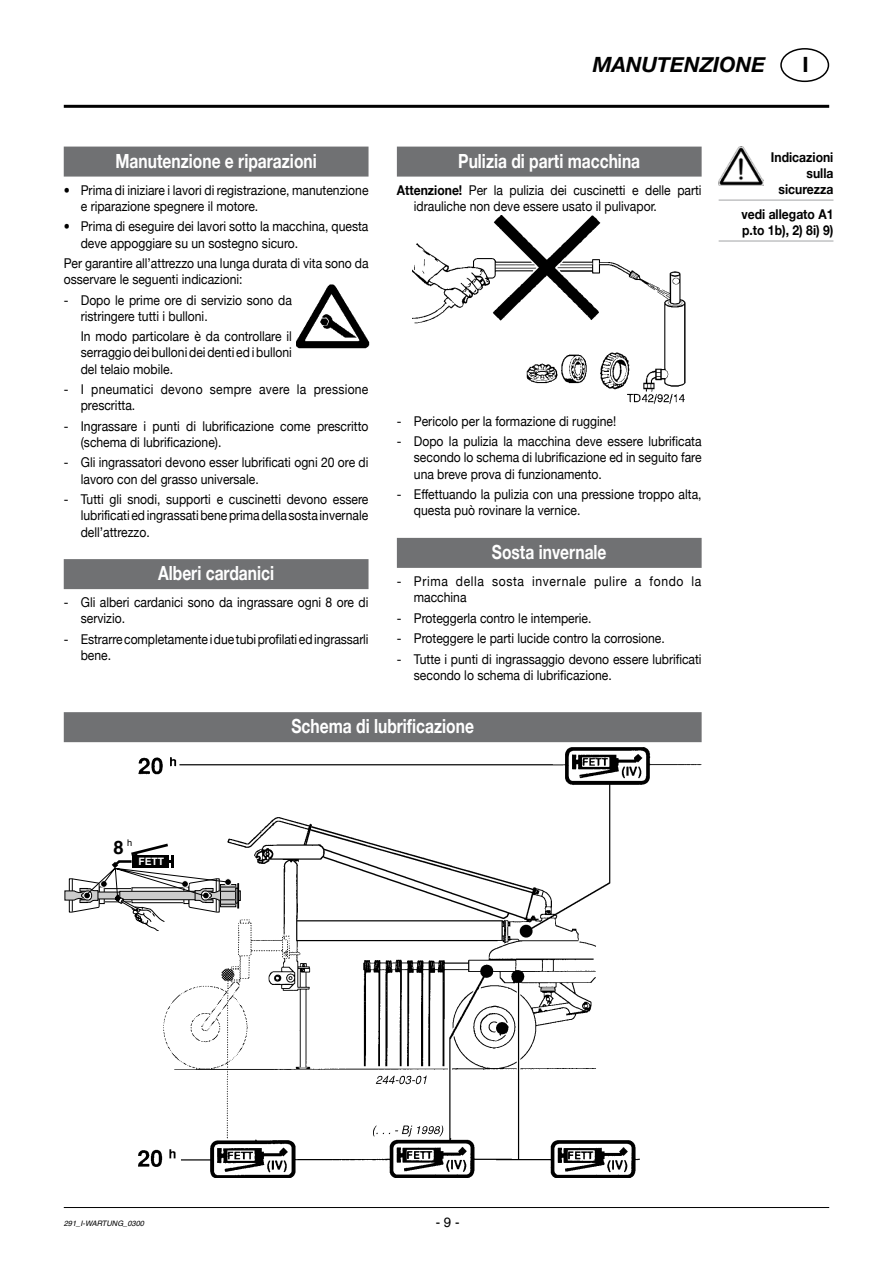
<style>
.page{position:relative;width:893px;height:1263px;background:#fff}
.page>*{position:absolute;margin:0;border:0;box-sizing:border-box;transform-origin:0 0}
.t1{font:italic 700 21px "Helvetica Neue";color:#000}
.t2{font:700 21px "Helvetica Neue";color:#000}
.t3{font:700 19.5px "Helvetica Neue";color:#fff;scale:.8 1}
.t4{font:700 18.45px "Helvetica";color:#000}
.t5{font:13.5px/16.2px "Helvetica Neue";color:#000;scale:.9 1}
.t6{font:700 13.5px/16.2px "Helvetica Neue";color:#000;text-align:right;scale:.9 1}
.t7{font:13.5px/16.2px "Helvetica Neue";letter-spacing:.02em;color:#000;scale:.9 1}
.t8{font:13.5px/16.2px "Helvetica Neue";letter-spacing:.05em;color:#000;scale:.9 1}
.t9{font:13.5px "Helvetica";color:#000}
.t10{font:700 10.2px "Helvetica";color:#fff}
.t11{font:italic 7.5px "Helvetica";color:#000}
.s1{font-weight:700}
</style>
<div class="page">
<hr style="left:64px;top:105px;width:765px;height:3px;background:#000">
<hr style="left:64px;top:1207px;width:765px;height:1px;background:#000">
<div style="left:780px;top:48px;width:49px;height:34px;border:2px solid #000;border-radius:50%"></div>
<div style="left:64px;top:147px;width:305px;height:30px;background:#707173"></div>
<div style="left:64px;top:559px;width:305px;height:30px;background:#707173"></div>
<div style="left:397px;top:147px;width:305px;height:30px;background:#707173"></div>
<div style="left:397px;top:538px;width:305px;height:30px;background:#707173"></div>
<div style="left:64px;top:712px;width:638px;height:30px;background:#707173"></div>
<img style="left:412px;top:215px;width:273px;height:189px">
<img style="left:719px;top:146px;width:44px;height:39px">
<img style="left:296px;top:284px;width:73px;height:65px">
<svg style="left:65px;top:851px;width:73px;height:71px"></svg>
<img style="left:138px;top:747px;width:563px;height:431px">
<hr style="left:719px;top:199px;width:114px;height:2px;background:#b1b2b4">
<hr style="left:719px;top:240px;width:114px;height:2px;background:#b1b2b4">
<h1 class="t1" style="left:593px;top:51px;width:172px">MAN UTENZIONE</h1>
<h1 class="t2" style="left:802px;top:52px;width:8px">I</h1>
<h2 class="t3" style="left:115px;top:149px;width:253px">Manutenzione e riparazioni</h2>
<p class="t5" style="left:81px;top:182px;width:321px;text-indent:-17px">• Prima di iniziare i lavori di registrazione, manutenzione e riparazione spegnere il motore.</p>
<p class="t5" style="left:81px;top:218px;width:321px;text-indent:-17px">• Prima di eseguire dei lavori sotto la macchina, questa deve appoggiare su un sostegno sicuro.</p>
<p class="t5" style="left:64px;top:255px;width:340px">Per garantire all’attrezzo una lunga durata di vita sono da osservare le seguenti indicazioni:</p>
<p class="t5" style="left:81px;top:292px;width:236px;text-indent:-17px">- Dopo le prime ore di servizio sono da ristringere tutti i bulloni.</p>
<p class="t5" style="left:81px;top:328px;width:236px;text-align:justify">In modo particolare è da controllare il serraggio dei bulloni dei denti ed i bulloni del telaio mobile.</p>
<p class="t7" style="left:81px;top:381px;width:321px;text-indent:-17px">- I pneumatici devono sempre avere la pressione prescritta.</p>
<p class="t5" style="left:81px;top:418px;width:321px;text-indent:-17px">- Ingrassare i punti di lubrificazione come prescritto (schema di lubrificazione).</p>
<p class="t5" style="left:81px;top:454px;width:321px;text-indent:-17px">- Gli ingrassatori devono esser lubrificati ogni 20 ore di lavoro con del grasso universale.</p>
<p class="t5" style="left:81px;top:491px;width:321px;text-align:justify;text-indent:-17px">- Tutti gli snodi, supporti e cuscinetti devono essere lubrificati ed ingrassati bene prima della sosta invernale dell’attrezzo.</p>
<h2 class="t3" style="left:158px;top:561px;width:147px">Alberi cardanici</h2>
<p class="t5" style="left:81px;top:594px;width:321px;text-indent:-17px">- Gli alberi cardanici sono da ingrassare ogni 8 ore di servizio.</p>
<p class="t5" style="left:81px;top:631px;width:321px;text-indent:-17px">- Estrarre completamente i due tubi profilati ed ingrassarli bene.</p>
<h2 class="t3" style="left:458px;top:149px;width:229px">Pulizia di parti macchina</h2>
<p class="t5" style="left:414px;top:182px;width:321px;text-indent:-17px"><span class="s1">Attenzione!</span> Per la pulizia dei cuscinetti e delle parti idrauliche non deve essere usato il pulivapor.</p>
<p class="t5" style="left:397px;top:413px;width:245px">- Pericolo per la formazione di ruggine!</p>
<p class="t5" style="left:414px;top:433px;width:321px;text-align:justify;text-indent:-17px">- Dopo la pulizia la macchina deve essere lubrificata secondo lo schema di lubrificazione ed in seguito fare una breve prova di funzionamento.</p>
<p class="t5" style="left:414px;top:486px;width:321px;text-indent:-17px">- Effettuando la pulizia con una pressione troppo alta, questa può rovinare la vernice.</p>
<h2 class="t3" style="left:492px;top:540px;width:145px">Sosta invernale</h2>
<p class="t8" style="left:414px;top:573px;width:321px;text-indent:-17px">- Prima della sosta invernale pulire a fondo la macchina</p>
<p class="t5" style="left:397px;top:609px;width:218px">- Proteggerla contro le intemperie.</p>
<p class="t5" style="left:397px;top:630px;width:299px">- Proteggere le parti lucide contro la corrosione.</p>
<p class="t5" style="left:414px;top:650px;width:321px;text-indent:-17px">- Tutte i punti di ingrassaggio devono essere lubrificati secondo lo schema di lubrificazione.</p>
<h2 class="t3" style="left:291px;top:714px;width:230px">Schema di lubrificazione</h2>
<p class="t6" style="left:771px;top:149px;width:71px">Indicazioni sulla sicurezza</p>
<p class="t6" style="left:741px;top:206px;width:104px;text-align:left">vedi allegato A1 p.to 1b), 2) 8i) 9)</p>
<h3 class="t4" style="left:114px;top:834px;width:20px">8 <sup>h</sup></h3>
<p class="t10" style="left:138px;top:854px;width:27px">FETT</p>
<p class="t11" style="left:64px;top:1219px;width:35px">291_I-WART</p>
<p class="t11" style="left:107px;top:1219px;width:39px">UNG_0300</p>
<p class="t9" style="left:436px;top:1213px;width:26px">- -</p>
</div>
